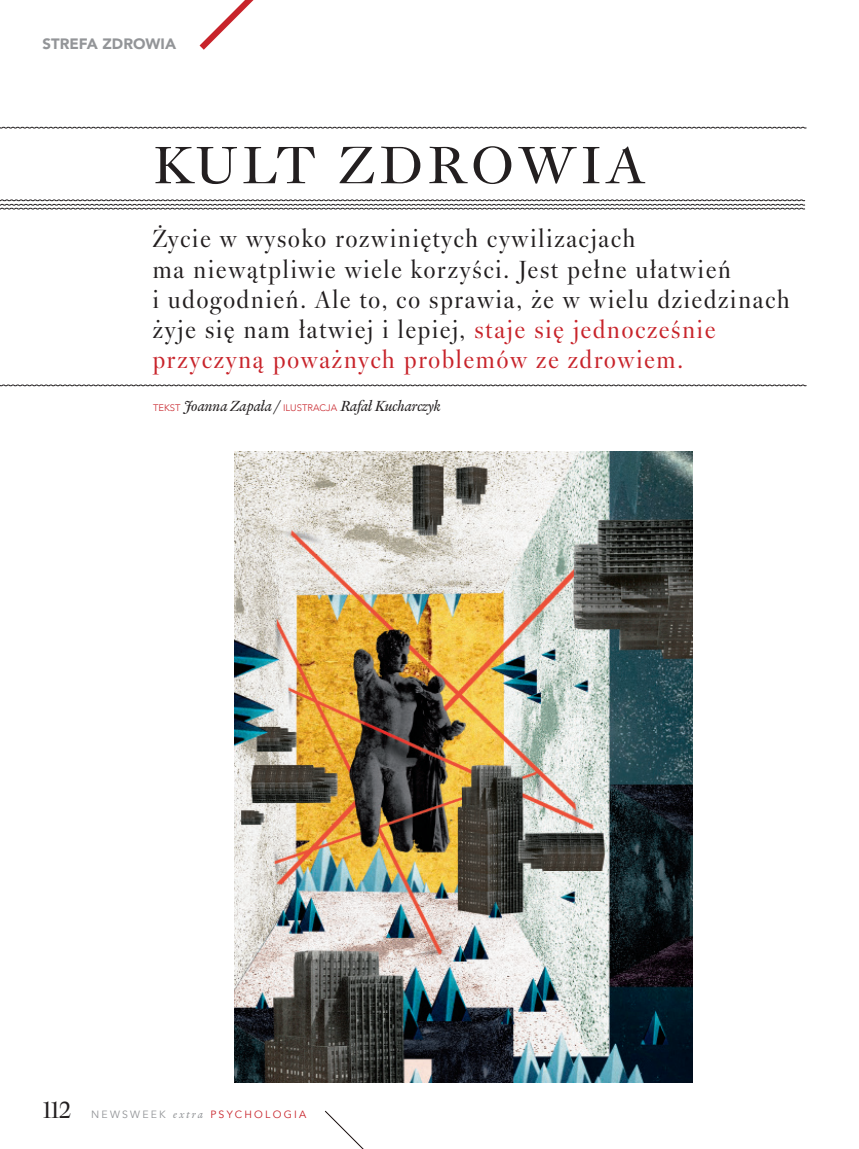
<style>
.page{position:relative;width:859px;height:1149px;background:#fff}
.page>*{position:absolute;margin:0;border:0;box-sizing:border-box;transform-origin:0 0}
._01_TYTUŁ_mniejszy{font:54px "Vincent Pl Disp";letter-spacing:.115em;color:#231f20;scale:1.1 1}
.t1{font:27px "Vincent Pl Banner";color:#231f20}
._02_LEAD{font:25.5px/30px "Vincent Pl Banner";letter-spacing:.1em;color:#231f20}
._02_AUTOR_TEXT{font:italic 15px "Vincent Pl Mid";color:#231f20}
.t2{font:900 15px "Avenir";color:#939598}
.t3{font:10.5px "Avenir";letter-spacing:.21em;color:#c8242b}
.s1{color:#c8242b}
.s2{font-family:"Avenir";font-weight:300;font-style:normal;font-size:9.45px;color:#c8242b}
.s3{color:#939598}
.s4{font-family:"Vincent Pl Text";font-style:italic;color:#939598}
</style>
<div class="page">
<svg style="left:325px;top:1110px;width:38px;height:38px"></svg>
<svg style="left:199px;top:0;width:55px;height:50px"></svg>
<svg style="left:0;top:127px;width:807px;height:2px"></svg>
<svg style="left:0;top:384px;width:807px;height:2px"></svg>
<svg style="left:0;top:199px;width:805px;height:11px"></svg>
<img style="left:234px;top:452px;width:459px;height:630px">
<p class="t2" style="left:43px;top:31px;width:135px">STREFA ZDROWIA</p>
<p class="_01_TYTUŁ_mniejszy" style="left:153px;top:133px;width:447px">KULT ZDROWIA</p>
<p class="_02_LEAD" style="left:153px;top:224px;width:638px">Życie w wysoko rozwiniętych cywilizacjach<br>ma niewątpliwie wiele korzyści. Jest pełne ułatwień<br>i udogodnień. Ale to, co sprawia, że w wielu dziedzinach żyje się nam łatwiej i lepiej, <span class="s1">staje się jednocześnie przyczyną poważnych problemów ze zdrowiem.</span></p>
<p class="_02_AUTOR_TEXT" style="left:153px;top:397px;width:289px"><span class="s2">TEKST</span> Joanna Zapała / <span class="s2">ILUSTRACJA</span> Rafał Kucharczyk</p>
<p class="t1" style="left:43px;top:1092px;width:30px">112</p>
<p class="t3" style="left:91px;top:1107px;width:216px"><span class="s3">NEWSWEEK</span> <span class="s4">extra</span> PSYCHOLOGIA</p>
</div>
